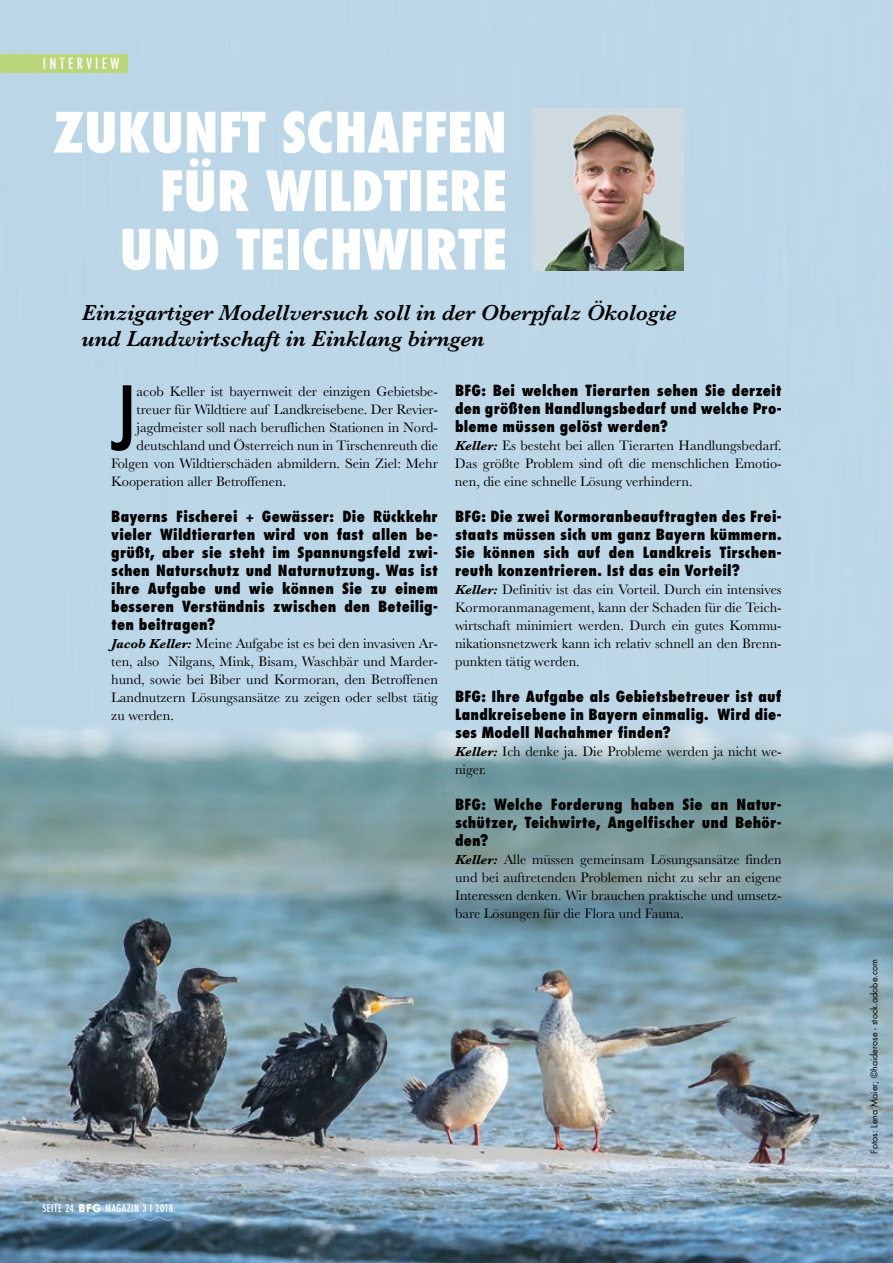
<style>
.page{position:relative;width:893px;height:1263px;background:#fff}
.page>*{position:absolute;margin:0;border:0;box-sizing:border-box;transform-origin:0 0}
.t1{font:condensed 85.8px "Futura Std";color:#000}
.t2{font:800 condensed 54px/58.5px "Futura";color:#fff;text-align:right}
.t3{font:italic 600 22.5px/25.5px "Baskerville";color:#000}
.t4{font:800 condensed 15px/18px "Futura Std";letter-spacing:.015em;color:#000;text-align:justify}
.t5{font:500 condensed 15px "Futura";letter-spacing:.22em;color:#fff}
.t6{font:14.25px/18px "Baskerville";color:#000;text-align:justify}
.t7{font:500 condensed 10.5px "Futura";letter-spacing:.05em;color:#fff}
.t8{font:9px "Futura Std";color:#000}
.s1{font-weight:700;font-style:italic;font-size:13.5px}
.s2{font-family:"Futura Std";font-weight:700;font-stretch:normal}
</style>
<div class="page">
<img style="left:0;top:0;width:893px;height:1263px">
<svg style="left:41px;top:1215px;width:133px;height:7px"></svg>
<div style="left:0;top:54px;width:128px;height:18px;background:#bbd57a"></div>
<img style="left:533px;top:108px;width:150px;height:162px">
<p class="t5" style="left:43px;top:54px;width:78px">INTERVIEW</p>
<h2 class="t2" style="left:53px;top:104px;width:455px">ZUKUNFT SCHAFFEN<br>FÜR WILDTIERE<br>UND TEICHWIRTE</h2>
<h3 class="t3" style="left:82px;top:300px;width:597px">Einzigartiger Modellversuch soll in der Oberpfalz Ökologie und Landwirtschaft in Einklang birngen</h3>
<h1 class="t1" style="left:111px;top:367px;width:28px">J</h1>
<p class="t6" style="left:137px;top:383px;width:303px">acob Keller ist bayernweit der einzigen Gebietsbe-</p>
<p class="t6" style="left:137px;top:401px;width:303px">treuer für Wildtiere auf Landkreisebene. Der Revier-</p>
<p class="t6" style="left:137px;top:419px;width:303px">jagdmeister soll nach beruflichen Stationen in Nord-</p>
<p class="t6" style="left:137px;top:437px;width:303px">deutschland und Österreich nun in Tirschenreuth die</p>
<p class="t6" style="left:111px;top:455px;width:328px">Folgen von Wildtierschäden abmildern. Sein Ziel: Mehr</p>
<p class="t6" style="left:111px;top:473px;width:176px">Kooperation aller Betroffenen.</p>
<p class="t4" style="left:111px;top:507px;width:328px">Bayerns Fischerei + Gewässer: Die Rückkehr vieler Wildtierarten wird von fast allen be&shy;grüßt, aber sie steht im Spannungsfeld zwi&shy;schen Naturschutz und Naturnutzung. Was ist ihre Aufgabe und wie können Sie zu einem besseren Verständnis zwischen den Beteilig&shy;ten beitragen?</p>
<p class="t6" style="left:111px;top:635px;width:328px"><span class="s1">Jacob Keller:</span> Meine Aufgabe ist es bei den invasiven Ar&shy;ten, also Nilgans, Mink, Bisam, Waschbär und Marder&shy;hund, sowie bei Biber und Kormoran, den Betroffenen Landnutzern Lösungsansätze zu zeigen oder selbst tätig zu werden.</p>
<p class="t4" style="left:455px;top:381px;width:328px">BFG: Bei welchen Tierarten sehen Sie derzeit den größten Handlungsbedarf und welche Pro&shy;bleme müssen gelöst werden?</p>
<p class="t6" style="left:455px;top:437px;width:328px"><span class="s1">Keller:</span> Es besteht bei allen Tierarten Handlungsbedarf.<br>Das größte Problem sind oft die menschlichen Emotio&shy;nen, die eine schnelle Lösung verhindern.</p>
<p class="t4" style="left:455px;top:507px;width:328px">BFG: Die zwei Kormoranbeauftragten des Frei&shy;staats müssen sich um ganz Bayern kümmern.<br>Sie können sich auf den Landkreis Tirschen&shy;reuth konzentrieren. Ist das ein Vorteil?</p>
<p class="t6" style="left:455px;top:581px;width:328px"><span class="s1">Keller:</span> Definitiv ist das ein Vorteil. Durch ein intensives Kormoranmanagement, kann der Schaden für die Teich&shy;wirtschaft minimiert werden. Durch ein gutes Kommu&shy;nikationsnetzwerk kann ich relativ schnell an den Brenn&shy;punkten tätig werden.</p>
<p class="t4" style="left:455px;top:687px;width:328px">BFG: Ihre Aufgabe als Gebietsbetreuer ist auf Landkreisebene in Bayern einmalig. Wird die&shy;ses Modell Nachahmer finden?</p>
<p class="t6" style="left:455px;top:743px;width:328px"><span class="s1">Keller:</span> Ich denke ja. Die Probleme werden ja nicht we&shy;niger.</p>
<p class="t4" style="left:455px;top:795px;width:328px">BFG: Welche Forderung haben Sie an Natur&shy;schützer, Teichwirte, Angelfischer und Behör&shy;den?</p>
<p class="t6" style="left:455px;top:851px;width:328px"><span class="s1">Keller:</span> Alle müssen gemeinsam Lösungsansätze finden und bei auftretenden Problemen nicht zu sehr an eigene Interessen denken. Wir brauchen praktische und umsetz&shy;bare Lösungen für die Flora und Fauna.</p>
<p class="t7" style="left:43px;top:1201px;width:132px">SEITE 24 <span class="s2">BFG</span>-MAGAZIN 3 I 2018</p>
<p class="t8" style="left:868px;top:1153px;width:196px;rotate:-90deg">Fotos: Lena Maier; ©haiderose - stock.adobe.com</p>
</div>
